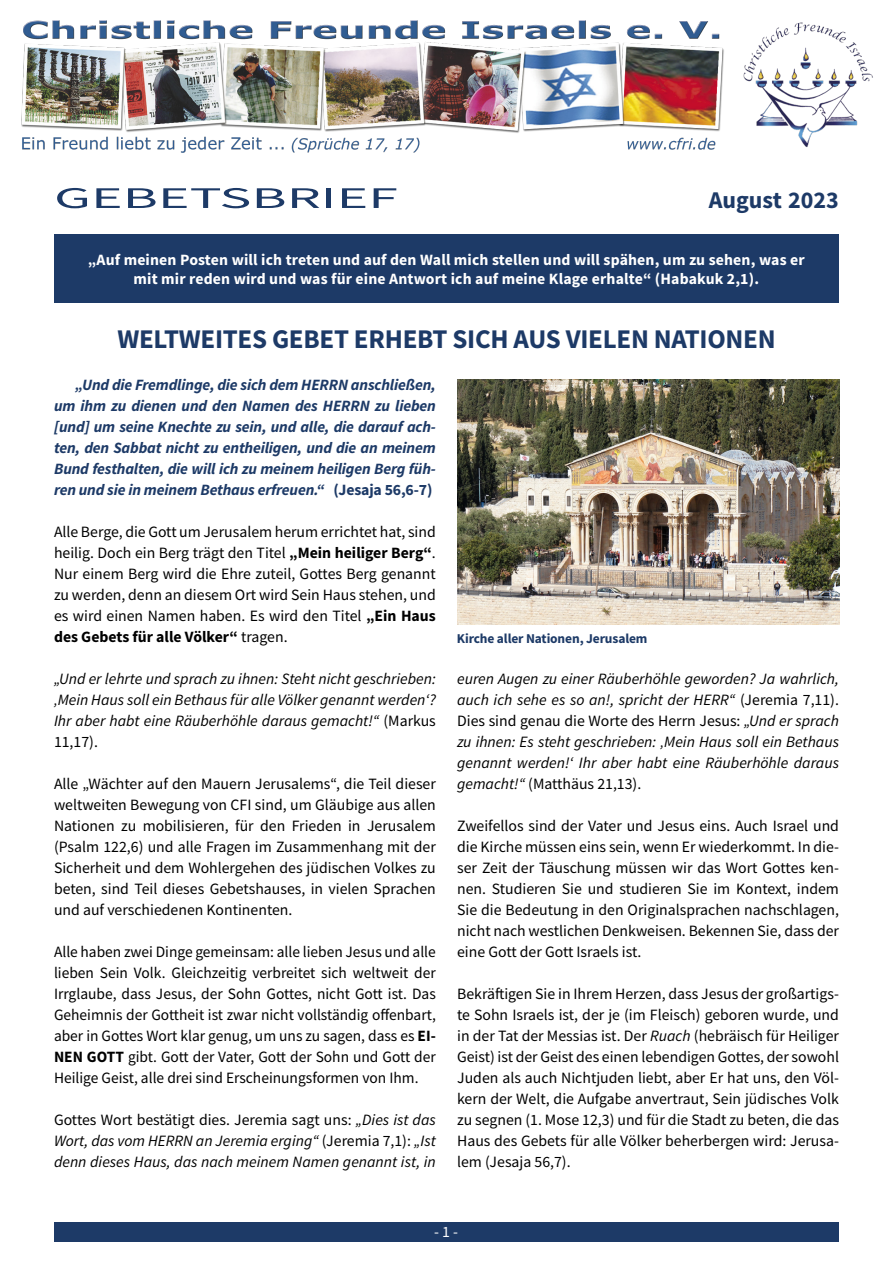
<style>
.page{position:relative;width:893px;height:1263px;background:#fff}
.page>*{position:absolute;margin:0;border:0;box-sizing:border-box;transform-origin:0 0}
.t1{font:30px "Source Sans Pro";color:#1d3a67;scale:2 1}
.t2{font:700 27px "Source Sans Pro";letter-spacing:-.01em;color:#1d3a67}
.t3{font:700 24px "Source Sans Pro";color:#1d3a67}
.t4{font:15.75px/21px "Source Sans Pro";color:#000;text-align:justify}
.t5{font:italic 15.75px/21px "Source Sans Pro";color:#000;text-align:justify}
.t6{font:italic 700 15.75px/21px "Source Sans Pro";letter-spacing:-.01em;color:#1d3a67;text-align:justify}
.t7{font:700 15.75px/18.9px "Source Sans Pro";letter-spacing:.01em;color:#fff;text-align:center}
.t8{font:15.75px "Source Sans Pro";color:#fff}
.t9{font:700 13.5px "Source Sans Pro";letter-spacing:-.01em;color:#1d3a67}
.s1{font-style:normal}
.s2{font-weight:700}
.s3{font-style:italic}
</style>
<div class="page">
<div style="left:54px;top:1222px;width:785px;height:20px;background:#1d3a67"></div>
<div style="left:54px;top:234px;width:785px;height:69px;background:#1d3a67"></div>
<img style="left:21px;top:20px;width:703px;height:133px">
<img style="left:743px;top:22px;width:130px;height:125px">
<img style="left:457px;top:379px;width:382px;height:245px">
<h1 class="t1" style="left:54px;top:179px;width:173px">GEBETSBRIEF</h1>
<h3 class="t3" style="left:709px;top:184px;width:132px">August 2023</h3>
<p class="t7" style="left:88px;top:250px;width:718px">„Auf meinen Posten will ich treten und auf den Wall mich stellen und will spähen, um zu sehen, was er mit mir reden wird und was für eine Antwort ich auf meine Klage erhalte“ (Habakuk 2,1).</p>
<h2 class="t2" style="left:117px;top:321px;width:63px">Weltweite</h2>
<h2 class="t2" style="left:252px;top:321px;width:53px">s Gebet</h2>
<h2 class="t2" style="left:354px;top:321px;width:47px">erhebt</h2>
<h2 class="t2" style="left:452px;top:321px;width:235px">sich aus vielen Nationen</h2>
<p class="t6" style="left:54px;top:374px;width:383px;text-indent:21px">„Und die Fremdlinge, die sich dem HERRN anschließen, um ihm zu dienen und den Namen des HERRN zu lieben [und] um seine Knechte zu sein, und alle, die darauf ach&shy;ten, den Sabbat nicht zu entheiligen, und die an meinem Bund festhalten, die will ich zu meinem heiligen Berg füh&shy;ren und sie in meinem Bethaus erfreuen.“ <span class="s1">(Jesaja 56,6-7)</span></p>
<p class="t4" style="left:54px;top:521px;width:383px">Alle Berge, die Gott um Jerusalem herum errichtet hat, sind heilig. Doch ein Berg trägt den Titel <span class="s2">„Mein heiliger Berg“</span>.<br>Nur einem Berg wird die Ehre zuteil, Gottes Berg genannt zu werden, denn an diesem Ort wird Sein Haus stehen, und es wird einen Namen haben. Es wird den Titel <span class="s2">„Ein Haus des Gebets für alle Völker“</span> tragen.</p>
<p class="t5" style="left:54px;top:668px;width:383px">„Und er lehrte und sprach zu ihnen: Steht nicht geschrieben: ‚Mein Haus soll ein Bethaus für alle Völker genannt werden‘?<br>Ihr aber habt eine Räuberhöhle daraus gemacht!“ <span class="s1">(Markus 11,17).</span></p>
<p class="t4" style="left:54px;top:773px;width:383px">Alle „Wächter auf den Mauern Jerusalems“, die Teil dieser weltweiten Bewegung von CFI sind, um Gläubige aus allen Nationen zu mobilisieren, für den Frieden in Jerusalem (Psalm 122,6) und alle Fragen im Zusammenhang mit der Sicherheit und dem Wohlergehen des jüdischen Volkes zu beten, sind Teil dieses Gebetshauses, in vielen Sprachen und auf verschiedenen Kontinenten.</p>
<p class="t4" style="left:54px;top:941px;width:383px">Alle haben zwei Dinge gemeinsam: alle lieben Jesus und alle lieben Sein Volk. Gleichzeitig verbreitet sich weltweit der Irrglaube, dass Jesus, der Sohn Gottes, nicht Gott ist. Das Geheimnis der Gottheit ist zwar nicht vollständig offenbart, aber in Gottes Wort klar genug, um uns zu sagen, dass es <span class="s2">EI-NEN GOTT</span> gibt. Gott der Vater, Gott der Sohn und Gott der Heilige Geist, alle drei sind Erscheinungsformen von Ihm.</p>
<p class="t5" style="left:54px;top:1109px;width:383px"><span class="s1">Gottes Wort bestätigt dies. Jeremia sagt uns:</span> „Dies ist das Wort, das vom HERRN an Jeremia erging“ <span class="s1">(Jeremia 7,1):</span> „Ist denn dieses Haus, das nach meinem Namen genannt ist, in</p>
<p class="t9" style="left:457px;top:629px;width:192px">Kirche aller Nationen, Jerusalem</p>
<p class="t5" style="left:457px;top:668px;width:383px">euren Augen zu einer Räuberhöhle geworden? Ja wahrlich, auch ich sehe es so an!, spricht der HERR“ <span class="s1">(Jeremia 7,11).<br>Dies sind genau die Worte des Herrn Jesus:</span> „Und er sprach zu ihnen: Es steht geschrieben: ‚Mein Haus soll ein Bethaus genannt werden!‘ Ihr aber habt eine Räuberhöhle daraus gemacht!“ <span class="s1">(Matthäus 21,13).</span></p>
<p class="t4" style="left:457px;top:815px;width:383px">Zweifellos sind der Vater und Jesus eins. Auch Israel und die Kirche müssen eins sein, wenn Er wiederkommt. In die&shy;ser Zeit der Täuschung müssen wir das Wort Gottes ken&shy;nen. Studieren Sie und studieren Sie im Kontext, indem Sie die Bedeutung in den Originalsprachen nachschlagen, nicht nach westlichen Denkweisen. Bekennen Sie, dass der eine Gott der Gott Israels ist.</p>
<p class="t4" style="left:457px;top:983px;width:383px">Bekräftigen Sie in Ihrem Herzen, dass Jesus der großartigs&shy;te Sohn Israels ist, der je (im Fleisch) geboren wurde, und in der Tat der Messias ist. Der <span class="s3">Ruach</span> (hebräisch für Heiliger Geist) ist der Geist des einen lebendigen Gottes, der sowohl Juden als auch Nichtjuden liebt, aber Er hat uns, den Völ&shy;kern der Welt, die Aufgabe anvertraut, Sein jüdisches Volk zu segnen (1. Mose 12,3) und für die Stadt zu beten, die das Haus des Gebets für alle Völker beherbergen wird: Jerusa&shy;lem (Jesaja 56,7).</p>
<p class="t8" style="left:434px;top:1222px;width:25px">- 1 -</p>
</div>
